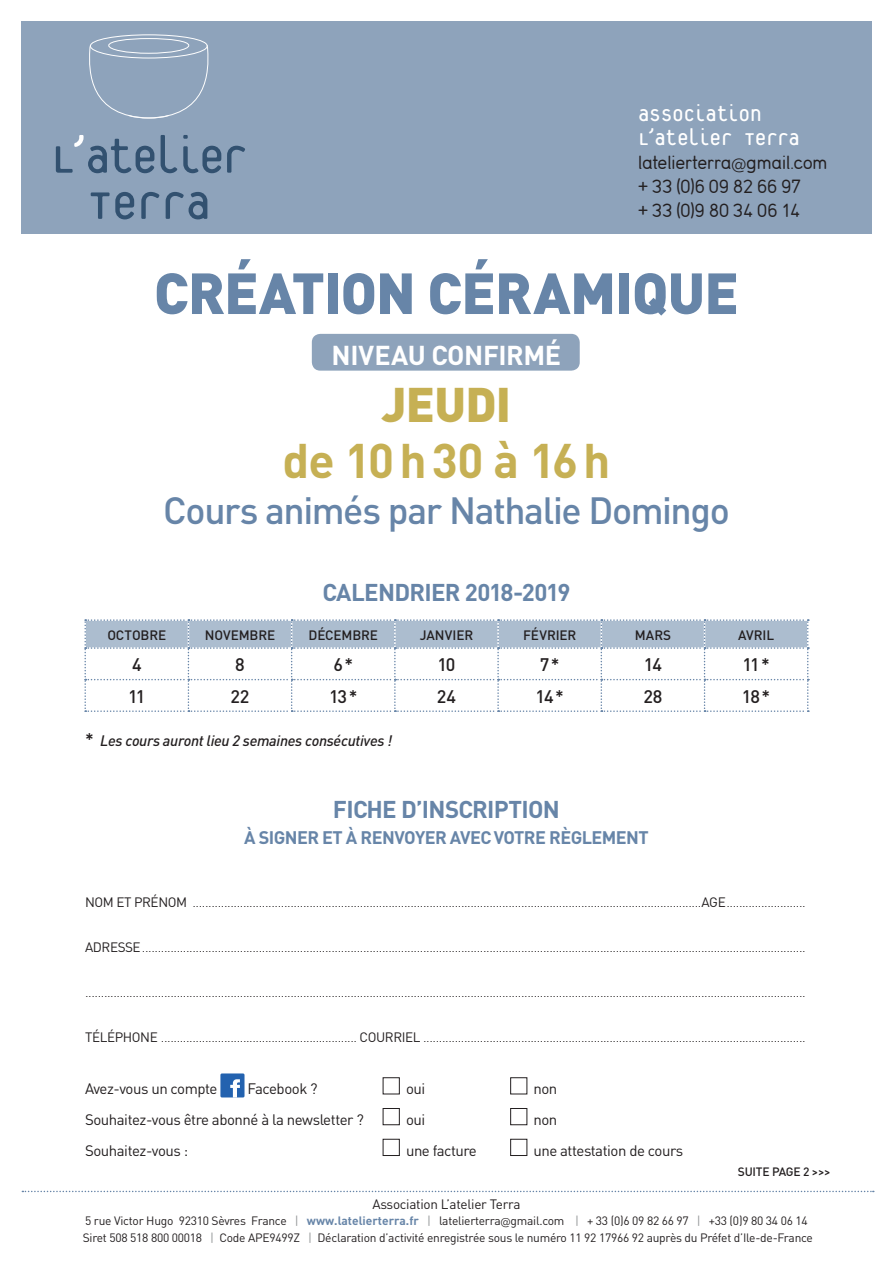
<style>
.page{position:relative;width:893px;height:1263px;background:#fff}
.page>*{position:absolute;margin:0;border:0;box-sizing:border-box;transform-origin:0 0}
.t1{font:57.15px/46.2px "Platelet";letter-spacing:-.045em;color:#325170;text-align:center}
.t2{font:900 57px "DIN";letter-spacing:-.015em;color:#6785a8}
.t3{font:700 48px "DIN";letter-spacing:-.01em;color:#c6b054}
.t4{font:900 48px "DIN";letter-spacing:-.015em;color:#c6b054}
.t5{font:500 37.5px "DIN";letter-spacing:-.04em;color:#6785a8}
.t6{font:700 27px "DIN";letter-spacing:-.015em;color:#fff}
.t7{font:25.5px/24px "Platelet";letter-spacing:-.025em;color:#fff}
.t8{font:700 24px "DIN";letter-spacing:-.03em;color:#6785a8}
.t9{font:18px/24px "DIN17 SB";letter-spacing:-.03em;color:#231f20}
.t10{font:700 18px "DIN";letter-spacing:-.03em;color:#6785a8}
.t11{font:500 18px "DIN";letter-spacing:-.06em;color:#231f20}
.t12{font:15px "DIN";letter-spacing:-.03em;color:#231f20}
.t13{font:italic 500 15px "DIN";letter-spacing:-.02em;color:#231f20}
.t14{font:300 13.5px "DIN";color:#231f20}
.t15{font:500 13.5px "DIN";letter-spacing:-.005em;color:#231f20}
.t16{font:13.5px "DIN";letter-spacing:-.02em;color:#231f20}
.t17{font:12px/16.5px "DIN";letter-spacing:-.02em;color:#231f20}
.t18{font:500 12px "DIN";letter-spacing:-.02em;color:#231f20}
.s1{color:#fff}
.s2{font-style:normal;font-size:18px}
.s3{font-weight:400}
.s4{color:#8f9293}
.s5{font-weight:700;color:#6785a8}
.s6{font-family:"DIN17 SB"}
</style>
<div class="page">
<svg style="left:22px;top:1191px;width:852px;height:1px"></svg>
<div style="left:312px;top:334px;width:268px;height:37px;background:#8ea3bb;border-radius:9px"></div>
<svg style="left:84px;top:619px;width:725px;height:93px"></svg>
<div style="left:220px;top:1073px;width:24px;height:24px;background:#2362af;border-radius:2px"></div>
<svg style="left:230px;top:1079px;width:10px;height:18px"></svg>
<div style="left:383px;top:1077px;width:17px;height:17px;border:1px solid #231f20"></div>
<div style="left:510px;top:1077px;width:17px;height:17px;border:1px solid #231f20"></div>
<div style="left:383px;top:1108px;width:17px;height:17px;border:1px solid #231f20"></div>
<div style="left:510px;top:1108px;width:17px;height:17px;border:1px solid #231f20"></div>
<div style="left:383px;top:1139px;width:17px;height:17px;border:1px solid #231f20"></div>
<div style="left:510px;top:1139px;width:17px;height:17px;border:1px solid #231f20"></div>
<div style="left:21px;top:21px;width:851px;height:213px;background:#8ea3bb"></div>
<div style="left:90px;top:34px;width:118px;height:24px;border:1px solid #fff;border-radius:50%"></div>
<div style="left:108px;top:38px;width:81px;height:16px;border:1px solid #fff;border-radius:50%"></div>
<svg style="left:89px;top:44px;width:120px;height:75px"></svg>
<h1 class="t1" style="left:50px;top:136px;width:200px">L<span class="s1">’</span>atelier<br>Terra</h1>
<h3 class="t7" style="left:638px;top:103px;width:164px">association<br>L’atelier Terra</h3>
<h3 class="t9" style="left:638px;top:150px;width:191px">latelierterra@gmail.com + 33 (0)6 09 82 66 97<br>+ 33 (0)9 80 34 06 14</h3>
<h2 class="t2" style="left:154px;top:256px;width:586px">CRÉATION CÉRAMIQUE</h2>
<h3 class="t6" style="left:332px;top:338px;width:231px">NIVEAU CONFIRMÉ</h3>
<h3 class="t4" style="left:382px;top:373px;width:131px">JEUDI</h3>
<h3 class="t3" style="left:282px;top:429px;width:330px">de 10h30 à 16h</h3>
<h3 class="t5" style="left:163px;top:486px;width:568px">Cours animés par Nathalie Domingo</h3>
<h3 class="t8" style="left:322px;top:576px;width:250px">CALENDRIER 2018-2019</h3>
<p class="t15" style="left:107px;top:626px;width:60px">OCTOBRE</p>
<p class="t15" style="left:205px;top:626px;width:72px">NOVEMBRE</p>
<p class="t15" style="left:308px;top:626px;width:71px">DÉCEMBRE</p>
<p class="t15" style="left:420px;top:626px;width:55px">JANVIER</p>
<p class="t15" style="left:523px;top:626px;width:55px">FÉVRIER</p>
<p class="t15" style="left:635px;top:626px;width:38px">MARS</p>
<p class="t15" style="left:738px;top:626px;width:37px">AVRIL</p>
<h3 class="t11" style="left:132px;top:653px;width:11px">4</h3>
<h3 class="t11" style="left:235px;top:653px;width:11px">8</h3>
<h3 class="t11" style="left:333px;top:653px;width:21px">6*</h3>
<h3 class="t11" style="left:437px;top:653px;width:20px">10</h3>
<h3 class="t11" style="left:540px;top:653px;width:21px">7*</h3>
<h3 class="t11" style="left:644px;top:653px;width:20px">14</h3>
<h3 class="t11" style="left:742px;top:653px;width:29px">11*</h3>
<h3 class="t11" style="left:128px;top:684px;width:19px">11</h3>
<h3 class="t11" style="left:231px;top:684px;width:20px">22</h3>
<h3 class="t11" style="left:329px;top:684px;width:30px">13*</h3>
<h3 class="t11" style="left:437px;top:684px;width:21px">24</h3>
<h3 class="t11" style="left:536px;top:684px;width:30px">14*</h3>
<h3 class="t11" style="left:643px;top:684px;width:20px">28</h3>
<h3 class="t11" style="left:742px;top:684px;width:30px">18*</h3>
<p class="t13" style="left:85px;top:731px;width:309px"><span class="s2">*</span> Les cours auront lieu 2 semaines consécutives !</p>
<h3 class="t8" style="left:333px;top:793px;width:229px">FICHE D’INSCRIPTION</h3>
<h3 class="t10" style="left:244px;top:826px;width:406px">À SIGNER ET À RENVOYER AVEC VOTRE RÈGLEMENT</h3>
<p class="t14" style="left:85px;top:894px;width:722px"><span class="s3">NOM ET PRÉNOM</span> .................................................................................................................................................................<span class="s3">AGE</span>.........................</p>
<p class="t14" style="left:85px;top:939px;width:722px"><span class="s3">ADRESSE</span>..................................................................................................................................................................................................................</p>
<p class="t14" style="left:85px;top:984px;width:722px">....................................................................................................................................................................................................................................</p>
<p class="t14" style="left:85px;top:1028px;width:722px"><span class="s3">TÉLÉPHONE</span> .............................................................. <span class="s3">COURRIEL</span> .........................................................................................................................</p>
<p class="t12" style="left:85px;top:1079px;width:134px">Avez-vous un compte</p>
<p class="t12" style="left:247px;top:1079px;width:72px">Facebook ?</p>
<p class="t12" style="left:406px;top:1079px;width:21px">oui</p>
<p class="t12" style="left:533px;top:1079px;width:25px">non</p>
<p class="t12" style="left:85px;top:1110px;width:280px">Souhaitez-vous être abonné à la newsletter ?</p>
<p class="t12" style="left:406px;top:1110px;width:21px">oui</p>
<p class="t12" style="left:533px;top:1110px;width:25px">non</p>
<p class="t12" style="left:85px;top:1141px;width:105px">Souhaitez-vous :</p>
<p class="t12" style="left:406px;top:1141px;width:72px">une facture</p>
<p class="t12" style="left:533px;top:1141px;width:151px">une attestation de cours</p>
<p class="t18" style="left:738px;top:1164px;width:94px">SUITE PAGE 2 &gt;&gt;&gt;</p>
<p class="t16" style="left:372px;top:1195px;width:150px">Association L’atelier Terra</p>
<p class="t17" style="left:83px;top:1212px;width:732px">5 rue Victor Hugo 92310 Sèvres France <span class="s4">|</span> <span class="s5">www.latelierterra.fr</span> <span class="s4">|</span> latelierterra<span class="s6">@</span>gmail.com <span class="s4">|</span> + 33 (0)6 09 82 66 97 <span class="s4">|</span> +33 (0)9 80 34 06 14<br>Siret 508 518 800 00018 <span class="s4">|</span> Code APE9499Z <span class="s4">|</span> Déclaration d’activité enregistrée sous le numéro 11 92 17966 92 auprès du Préfet d’Ile-de-France</p>
</div>
